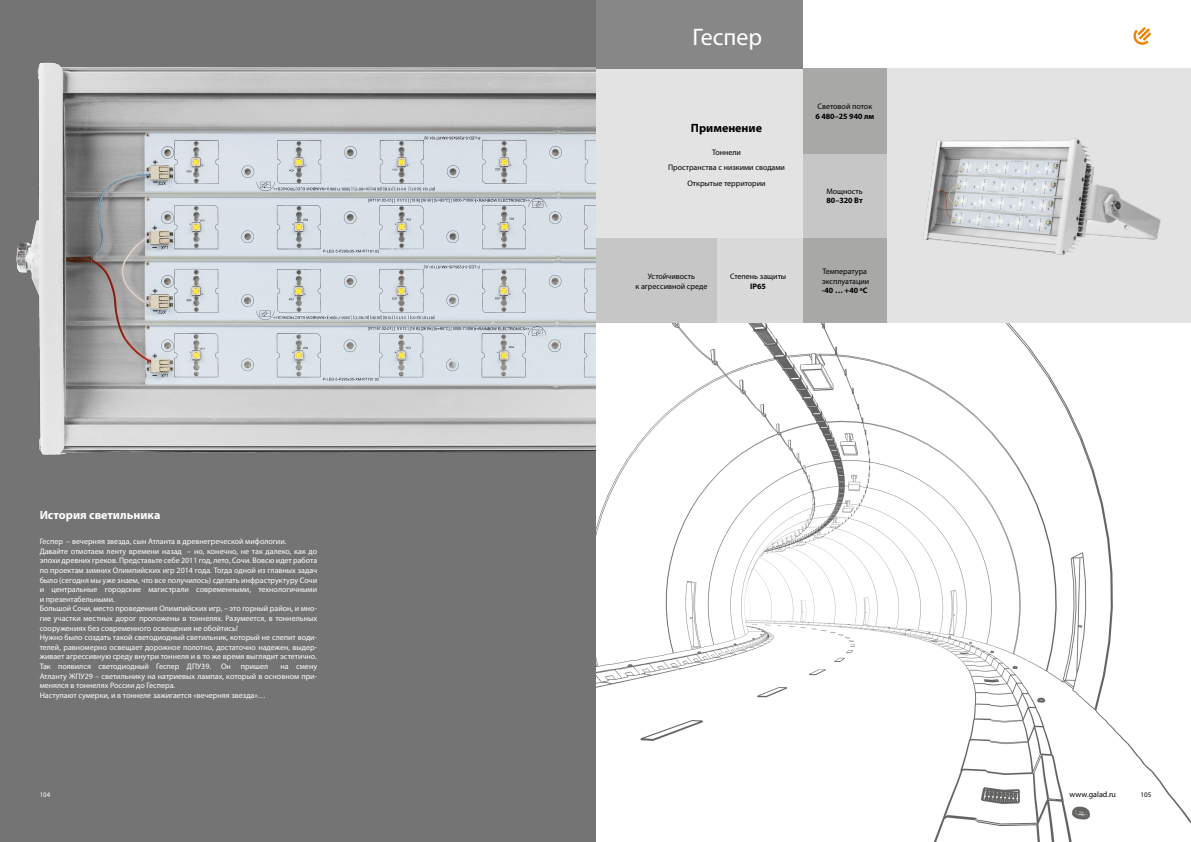
<style>
.page{position:relative;width:1191px;height:842px;background:#fff}
.page>*{position:absolute;margin:0;border:0;box-sizing:border-box;transform-origin:0 0}
.t1{font:24px "Myriad Pro";color:#fff}
.t2{font:700 12px "Myriad Pro";color:#fff}
.t3{font:700 12px "Myriad Pro";color:#000}
.t4{font:8px/9.6px "Myriad Pro";color:#fff}
.t5{font:8px/15.3px "Myriad Pro";color:#000;text-align:center}
.t6{font:700 8px "Myriad Pro";color:#000}
.t7{font:7px "Myriad Pro";color:#fff}
.t8{font:7px "Myriad Pro";color:#000}
</style>
<div class="page">
<div style="left:802px;top:153px;width:85px;height:85px;background:#c6c6c6"></div>
<div style="left:802px;top:68px;width:85px;height:85px;background:#a8a8a7"></div>
<div style="left:595px;top:68px;width:207px;height:170px;background:#e3e3e3"></div>
<div style="left:802px;top:238px;width:85px;height:85px;background:#a8a8a7"></div>
<div style="left:595px;top:238px;width:122px;height:85px;background:#c6c6c6"></div>
<div style="left:717px;top:238px;width:85px;height:85px;background:#dadada"></div>
<div style="left:595px;top:0;width:207px;height:68px;background:#878787"></div>
<div style="left:887px;top:68px;width:304px;height:255px;background:#e3e3e3"></div>
<img style="left:923px;top:138px;width:238px;height:117px">
<img style="left:595px;top:323px;width:596px;height:519px">
<div style="left:0;top:0;width:595px;height:842px;background:#757474"></div>
<img style="left:16px;top:62px;width:579px;height:393px">
<svg style="left:1133px;top:27px;width:18px;height:18px"></svg>
<h2 class="t2" style="left:40px;top:507px;width:122px">История светильника</h2>
<p class="t4" style="left:40px;top:536px;width:279px">Геспер – вечерняя звезда, сын Атланта в древнегреческой мифологии.<br>Давайте отмотаем ленту времени назад – но, конечно, не так далеко, как до эпохи древних греков. Представьте себе 2011 год, лето, Сочи. Вовсю идет работа по проектам зимних Олимпийских игр 2014 года. Тогда одной из главных задач было (сегодня мы уже знаем, что все получилось) сделать инфраструктуру Сочи и центральные городские магистрали современными, технологичными и презентабельными.<br>Большой Сочи, место проведения Олимпийских игр, – это горный район, и мно&shy;гие участки местных дорог проложены в тоннелях. Разумеется, в тоннельных сооружениях без современного освещения не обойтись!<br>Нужно было создать такой светодиодный светильник, который не слепит води&shy;телей, равномерно освещает дорожное полотно, достаточно надежен, выдер&shy;живает агрессивную среду внутри тоннеля и в то же время выглядит эстетично.<br>Так появился светодиодный Геспер ДПУ39.</p>
<p class="t4" style="left:221px;top:661px;width:49px">Он пришел</p>
<p class="t4" style="left:40px;top:661px;width:279px;text-indent:241px">на смену Атланту ЖПУ29 – светильнику на натриевых лампах, который в основном при&shy;менялся в тоннелях России до Геспера.<br>Наступают сумерки, и в тоннеле зажигается «вечерняя звезда»…</p>
<h1 class="t1" style="left:692px;top:22px;width:71px">Геспер</h1>
<h2 class="t3" style="left:691px;top:120px;width:73px">Применение</h2>
<p class="t5" style="left:668px;top:145px;width:118px">Тоннели<br>Пространства с низкими сводами<br>Открытые территории</p>
<p class="t5" style="left:635px;top:272px;width:73px;line-height:9.6px">Устойчивость<br>к агрессивной среде</p>
<p class="t5" style="left:730px;top:269px;width:58px">Степень защиты</p>
<p class="t6" style="left:750px;top:281px;width:17px">IP65</p>
<p class="t5" style="left:817px;top:99px;width:56px">Световой поток</p>
<p class="t6" style="left:815px;top:111px;width:60px">6 480–25 940 лм</p>
<p class="t5" style="left:826px;top:183px;width:38px">Мощность</p>
<p class="t6" style="left:826px;top:195px;width:38px">80–320 Вт</p>
<p class="t5" style="left:822px;top:266px;width:49px;line-height:9.6px;text-align:left">Температура эксплуатации</p>
<p class="t6" style="left:822px;top:285px;width:47px">-40 … +40 ºС</p>
<p class="t7" style="left:40px;top:790px;width:12px">104</p>
<p class="t5" style="left:1069px;top:787px;width:48px">www.galad.ru</p>
<p class="t8" style="left:1140px;top:790px;width:12px">105</p>
</div>
